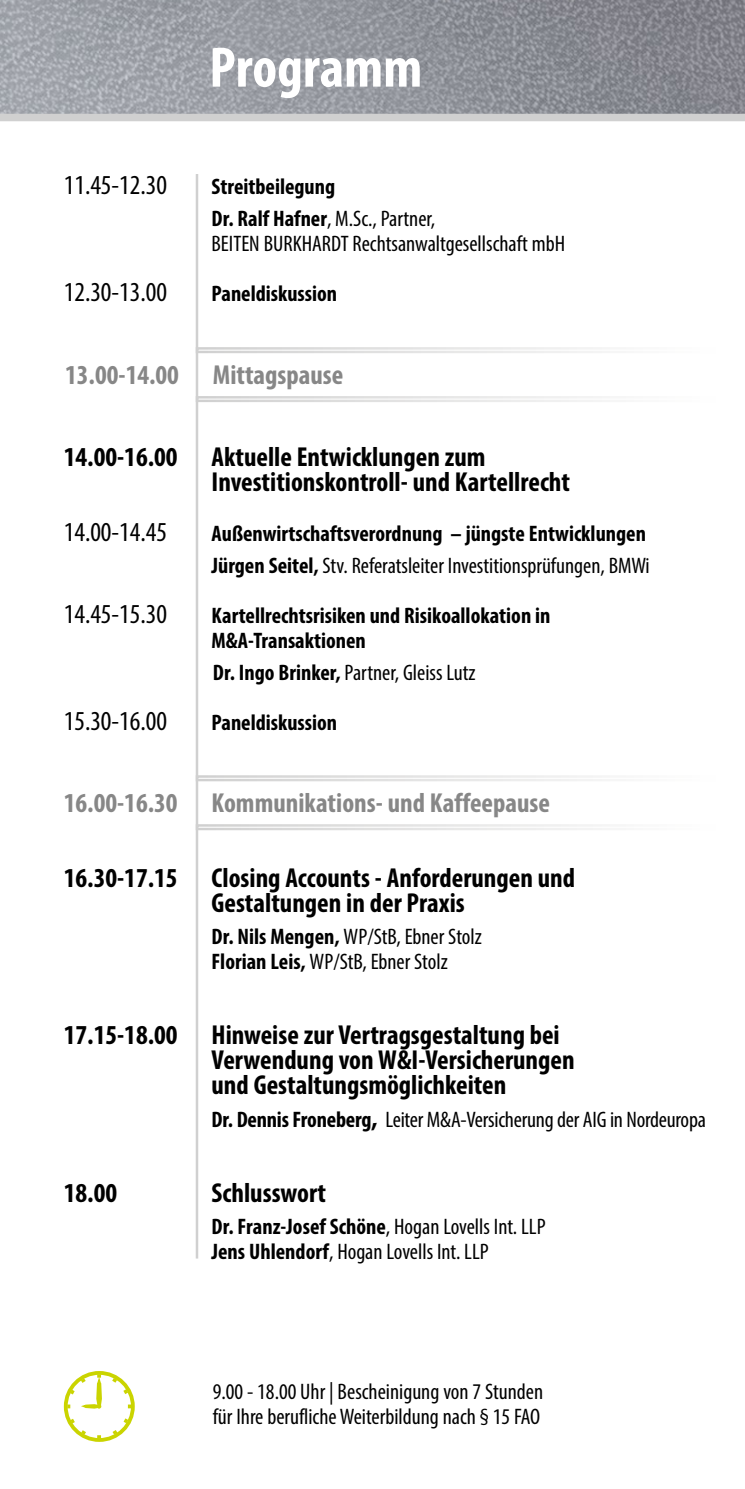
<style>
.page{position:relative;width:745px;height:1489px;background:#fff}
.page>*{position:absolute;margin:0;border:0;box-sizing:border-box;transform-origin:0 0}
.t1{font:700 condensed 57.5px "Myriad Pro";color:#fff}
.t2{font:700 condensed 27.5px/25px "Myriad Pro";color:#000}
.t3{font:700 condensed 27.5px "Myriad Pro";color:#878787}
.t4{font:condensed 27.5px "Myriad Pro";color:#000}
.t5{font:condensed 22.5px "Myriad Pro";color:#000}
.t6{font:700 condensed 22.5px/25px "Myriad Pro";color:#000}
.s1{font-weight:700}
.s2{font-weight:700;font-size:27.5px}
.s3{font-weight:400}
</style>
<div class="page">
<hr style="left:196px;top:174px;width:2px;height:1084px;background:#d0d0d0">
<img style="left:0;top:0;width:744px;height:114px">
<div style="left:0;top:114px;width:744px;height:7px;background:#d0d0d0"></div>
<div style="left:196px;top:347px;width:524px;height:6px;border:2px solid #fff"></div>
<div style="left:196px;top:396px;width:524px;height:6px;border:2px solid #fff"></div>
<div style="left:196px;top:775px;width:524px;height:6px;border:2px solid #fff"></div>
<div style="left:196px;top:824px;width:524px;height:6px;border:2px solid #fff"></div>
<svg style="left:64px;top:1375px;width:70px;height:65px"></svg>
<div style="left:64px;top:1370px;width:71px;height:71px;border:4px solid #cad400;border-radius:50%"></div>
<p class="t1" style="left:209px;top:32px;width:214px">Programm</p>
<p class="t4" style="left:64px;top:169px;width:105px">11.45-12.30</p>
<p class="t6" style="left:211px;top:174px;width:125px">Streitbeilegung</p>
<p class="t5" style="left:211px;top:205px;width:225px"><span class="s1">Dr. Ralf Hafner</span>, M.Sc., Partner,</p>
<p class="t5" style="left:211px;top:230px;width:355px">BEITEN BURKHARDT Rechtsanwaltgesellschaft mbH</p>
<p class="t4" style="left:64px;top:276px;width:105px">12.30-13.00</p>
<p class="t6" style="left:211px;top:281px;width:127px">Paneldiskussion</p>
<p class="t3" style="left:65px;top:357px;width:279px">13.00-14.00 Mittagspause</p>
<p class="t2" style="left:64px;top:443px;width:423px">14.00-16.00 Aktuelle Entwicklungen zum</p>
<p class="t2" style="left:211px;top:468px;width:360px">Investitionskontroll- und Kartellrecht</p>
<p class="t4" style="left:64px;top:515px;width:105px">14.00-14.45</p>
<p class="t6" style="left:211px;top:520px;width:435px">Außenwirtschaftsverordnung – jüngste Entwicklungen</p>
<p class="t5" style="left:211px;top:552px;width:439px"><span class="s1">Jürgen Seitel,</span> Stv. Referatsleiter Investitionsprüfungen, BMWi</p>
<p class="t4" style="left:64px;top:597px;width:105px">14.45-15.30</p>
<p class="t6" style="left:211px;top:602px;width:340px">Kartellrechtsrisiken und Risikoallokation in<br>M&amp;A-Transaktionen</p>
<p class="t5" style="left:213px;top:659px;width:264px"><span class="s1">Dr. Ingo Brinker,</span> Partner, Gleiss Lutz</p>
<p class="t4" style="left:64px;top:704px;width:105px">15.30-16.00</p>
<p class="t6" style="left:211px;top:709px;width:127px">Paneldiskussion</p>
<p class="t3" style="left:64px;top:785px;width:487px">16.00-16.30 Kommunikations- und Kaffeepause</p>
<p class="t2" style="left:211px;top:865px;width:365px;text-indent:-148px">16.30-17.15 Closing Accounts - Anforderungen und<br>Gestaltungen in der Praxis</p>
<p class="t5" style="left:211px;top:923px;width:272px"><span class="s1">Dr. Nils Mengen,</span> WP/StB, Ebner Stolz</p>
<p class="t5" style="left:211px;top:948px;width:238px"><span class="s1">Florian Leis,</span> WP/StB, Ebner Stolz</p>
<p class="t2" style="left:211px;top:1022px;width:364px;text-indent:-148px">17.15-18.00 Hinweise zur Vertragsgestaltung bei<br>Verwendung von W&amp;I-Versicherungen und Gestaltungsmöglichkeiten</p>
<p class="t5" style="left:211px;top:1105px;width:495px"><span class="s1">Dr. Dennis Froneberg</span><span class="s2">,</span> Leiter M&amp;A-Versicherung der AIG in Nordeuropa</p>
<p class="t2" style="left:64px;top:1179px;width:55px">18.00</p>
<p class="t2" style="left:211px;top:1179px;width:116px">Schlusswort</p>
<p class="t6" style="left:211px;top:1213px;width:335px">Dr. Franz-Josef Schöne<span class="s3">, Hogan Lovells Int. LLP</span></p>
<p class="t5" style="left:211px;top:1237px;width:278px"><span class="s1">Jens Uhlendorf</span>, Hogan Lovells Int. LLP</p>
<p class="t5" style="left:213px;top:1378px;width:331px">9.00 - 18.00 Uhr | Bescheinigung von 7 Stunden</p>
<p class="t5" style="left:213px;top:1403px;width:328px">für Ihre berufliche Weiterbildung nach § 15 FAO</p>
</div>
